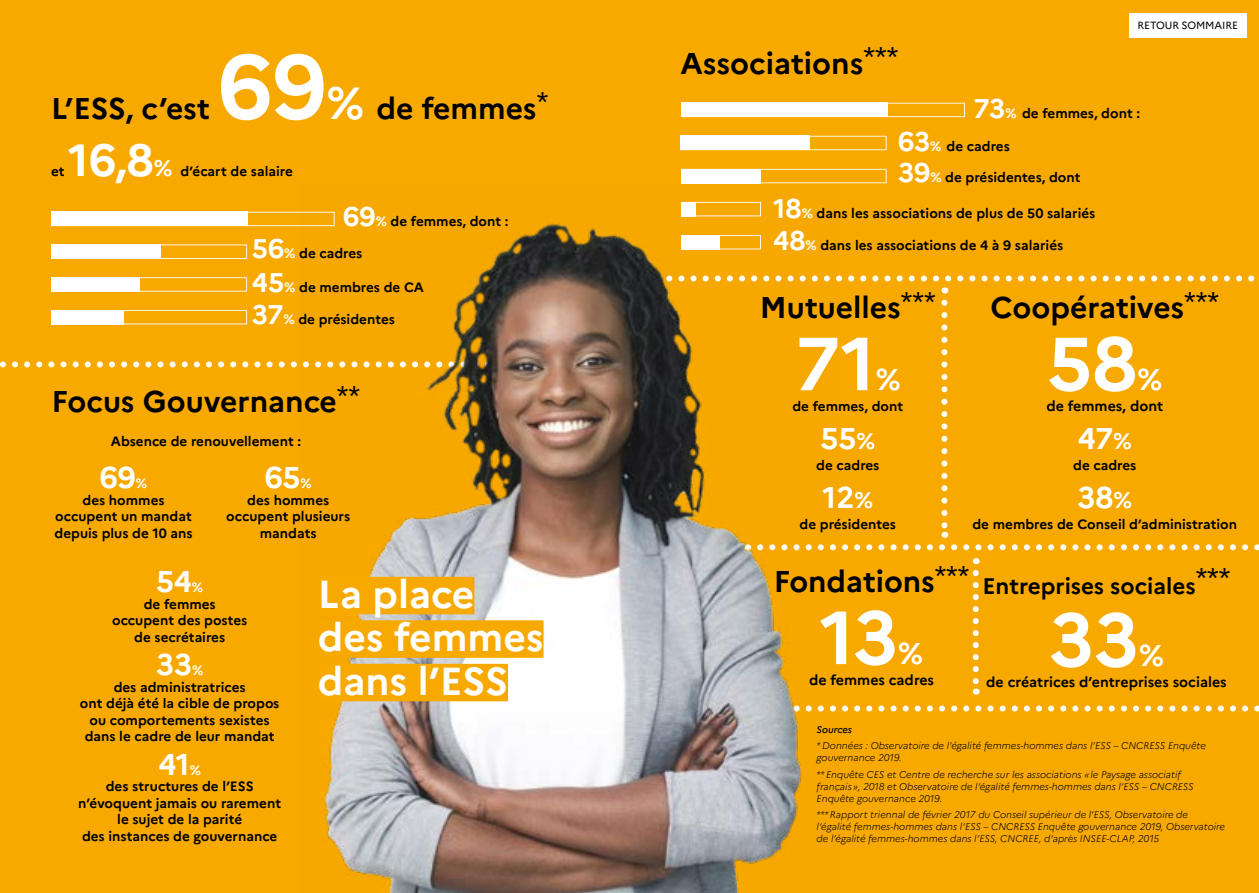
<style>
.page{position:relative;width:1259px;height:893px;background:#f8a900}
.page>*{position:absolute;margin:0;border:0;box-sizing:border-box;transform-origin:0 0}
.t1{font:700 75px "Marianne";color:#fff}
.t2{font:700 39px/43.5px "Marianne";color:#fff}
.t3{font:700 30px "Marianne";color:#000}
.t4{font:700 30px "Marianne";letter-spacing:-.005em;color:#fff}
.t5{font:700 22.5px "Marianne";color:#000}
.t6{font:700 14.25px "Marianne";color:#000}
.t7{font:700 13.5px/16.5px "Marianne";color:#000;text-align:center}
.t8{font:700 13.5px "Marianne";color:#fff}
.t9{font:10.5px "Marianne";letter-spacing:-.01em;color:#000}
.t10{font:italic 300 9.75px/12px "Marianne";color:#000}
.t11{font:italic 500 9.75px "Marianne";letter-spacing:-.005em;color:#000}
.s1{font-size:90px;color:#fff}
.s2{font-size:45px;color:#fff}
.s3{font-size:22.5px;color:#fff}
.s4{font-size:27px;color:#fff}
.s5{color:#fff}
.s6{font-size:22.5px}
</style>
<div class="page">
<svg style="left:972px;top:573px;width:6px;height:122px"></svg>
<svg style="left:842px;top:544px;width:417px;height:6px"></svg>
<svg style="left:842px;top:705px;width:417px;height:6px"></svg>
<svg style="left:0;top:361px;width:297px;height:6px"></svg>
<img style="left:299px;top:183px;width:539px;height:710px">
<svg style="left:645px;top:276px;width:610px;height:17px"></svg>
<svg style="left:941px;top:303px;width:6px;height:235px"></svg>
<div style="left:318px;top:577px;width:156px;height:37px;background:#f8a900"></div>
<div style="left:318px;top:620px;width:225px;height:38px;background:#f8a900"></div>
<div style="left:318px;top:664px;width:190px;height:37px;background:#f8a900"></div>
<svg style="left:124px;top:310px;width:123px;height:14px"></svg>
<div style="left:51px;top:310px;width:73px;height:14px;background:#fff"></div>
<svg style="left:139px;top:277px;width:108px;height:15px"></svg>
<div style="left:51px;top:277px;width:88px;height:15px;background:#fff"></div>
<svg style="left:161px;top:244px;width:86px;height:15px"></svg>
<div style="left:51px;top:244px;width:110px;height:15px;background:#fff"></div>
<svg style="left:247px;top:212px;width:88px;height:14px"></svg>
<div style="left:51px;top:212px;width:196px;height:14px;background:#fff"></div>
<svg style="left:720px;top:235px;width:41px;height:14px"></svg>
<div style="left:681px;top:235px;width:39px;height:14px;background:#fff"></div>
<svg style="left:696px;top:202px;width:65px;height:14px"></svg>
<div style="left:681px;top:202px;width:15px;height:14px;background:#fff"></div>
<svg style="left:761px;top:169px;width:125px;height:14px"></svg>
<div style="left:681px;top:169px;width:80px;height:14px;background:#fff"></div>
<svg style="left:810px;top:136px;width:76px;height:14px"></svg>
<div style="left:680px;top:136px;width:130px;height:14px;background:#fff"></div>
<svg style="left:887px;top:103px;width:78px;height:14px"></svg>
<div style="left:681px;top:103px;width:206px;height:14px;background:#fff"></div>
<div style="left:1129px;top:13px;width:117px;height:25px;background:#fff"></div>
<h3 class="t3" style="left:51px;top:90px;width:499px">L’ESS, c’est <span class="s1">69</span><span class="s2">%</span> de femmes<sup>*</sup></h3>
<p class="t7" style="left:51px;top:163px;width:243px">et <span class="s2">16,8</span><span class="s3">%</span> d’écart de salaire</p>
<p class="t7" style="left:343px;top:213px;width:167px"><span class="s4">69</span><span class="s5">%</span> de femmes, dont :</p>
<p class="t7" style="left:252px;top:245px;width:112px"><span class="s4">56</span><span class="s5">%</span> de cadres</p>
<p class="t7" style="left:252px;top:279px;width:174px"><span class="s4">45</span><span class="s5">%</span> de membres de CA</p>
<p class="t7" style="left:252px;top:311px;width:144px"><span class="s4">37</span><span class="s5">%</span> de présidentes</p>
<h3 class="t3" style="left:52px;top:383px;width:310px">Focus Gouvernance<sup>**</sup></h3>
<p class="t7" style="left:111px;top:433px;width:192px">Absence de renouvellement :</p>
<h3 class="t4" style="left:100px;top:459px;width:38px">69</h3>
<p class="t8" style="left:136px;top:475px;width:13px">%</p>
<p class="t7" style="left:55px;top:491px;width:140px">des hommes occupent un mandat depuis plus de 10 ans</p>
<h3 class="t4" style="left:265px;top:459px;width:37px">65</h3>
<p class="t8" style="left:301px;top:475px;width:13px">%</p>
<p class="t7" style="left:226px;top:491px;width:125px">des hommes occupent plusieurs mandats</p>
<h3 class="t4" style="left:156px;top:563px;width:37px">54</h3>
<p class="t8" style="left:192px;top:579px;width:13px">%</p>
<p class="t7" style="left:112px;top:596px;width:137px">de femmes occupent des postes de secrétaires</p>
<h3 class="t4" style="left:156px;top:646px;width:37px">33</h3>
<p class="t8" style="left:192px;top:662px;width:13px">%</p>
<p class="t7" style="left:80px;top:679px;width:201px">des administratrices<br>ont déjà été la cible de propos ou comportements sexistes dans le cadre de leur mandat</p>
<h3 class="t4" style="left:158px;top:746px;width:33px">41</h3>
<p class="t8" style="left:190px;top:762px;width:13px">%</p>
<p class="t7" style="left:78px;top:778px;width:204px">des structures de l’ESS n’évoquent jamais ou rarement le sujet de la parité<br>des instances de gouvernance</p>
<h2 class="t2" style="left:318px;top:572px;width:227px">La place des femmes dans l’ESS</h2>
<h3 class="t3" style="left:680px;top:45px;width:219px">Associations<sup>***</sup></h3>
<p class="t9" style="left:1137px;top:19px;width:102px">RETOUR SOMMAIRE</p>
<p class="t7" style="left:973px;top:104px;width:168px"><span class="s4">73</span><span class="s5">%</span> de femmes, dont :</p>
<p class="t7" style="left:898px;top:138px;width:113px"><span class="s4">63</span><span class="s5">%</span> de cadres</p>
<p class="t7" style="left:898px;top:169px;width:184px"><span class="s4">39</span><span class="s5">%</span> de présidentes, dont</p>
<p class="t7" style="left:773px;top:205px;width:324px"><span class="s4">18</span><span class="s5">%</span> dans les associations de plus de 50 salariés</p>
<p class="t7" style="left:773px;top:237px;width:291px"><span class="s4">48</span><span class="s5">%</span> dans les associations de 4 à 9 salariés</p>
<h3 class="t3" style="left:760px;top:289px;width:177px">Mutuelles<sup>***</sup></h3>
<h1 class="t1" style="left:795px;top:318px;width:82px">71</h1>
<h3 class="t4" style="left:875px;top:361px;width:26px">%</h3>
<p class="t7" style="left:792px;top:398px;width:112px">de femmes, dont</p>
<h3 class="t4" style="left:820px;top:420px;width:56px">55<span class="s6">%</span></h3>
<p class="t7" style="left:816px;top:457px;width:65px">de cadres</p>
<h3 class="t4" style="left:822px;top:479px;width:52px">12<span class="s6">%</span></h3>
<p class="t7" style="left:799px;top:516px;width:98px">de présidentes</p>
<h3 class="t3" style="left:990px;top:289px;width:230px">Coopératives<sup>***</sup></h3>
<h1 class="t1" style="left:1047px;top:318px;width:91px">58</h1>
<h3 class="t4" style="left:1137px;top:361px;width:26px">%</h3>
<p class="t6" style="left:1046px;top:397px;width:118px">de femmes, dont</p>
<h3 class="t4" style="left:1077px;top:420px;width:56px">47<span class="s6">%</span></h3>
<p class="t7" style="left:1073px;top:457px;width:65px">de cadres</p>
<h3 class="t4" style="left:1077px;top:479px;width:56px">38<span class="s6">%</span></h3>
<p class="t7" style="left:972px;top:516px;width:266px">de membres de Conseil d’administration</p>
<h3 class="t3" style="left:774px;top:563px;width:197px">Fondations<sup>***</sup></h3>
<h1 class="t1" style="left:820px;top:592px;width:80px">13</h1>
<h3 class="t4" style="left:898px;top:635px;width:26px">%</h3>
<p class="t6" style="left:809px;top:671px;width:127px">de femmes cadres</p>
<h3 class="t5" style="left:982px;top:572px;width:250px">Entreprises sociales<sup>***</sup></h3>
<h1 class="t1" style="left:1049px;top:594px;width:91px">33</h1>
<h3 class="t4" style="left:1139px;top:637px;width:26px">%</h3>
<p class="t6" style="left:986px;top:673px;width:242px">de créatrices d’entreprises sociales</p>
<p class="t11" style="left:816px;top:724px;width:37px">Sources</p>
<p class="t10" style="left:816px;top:740px;width:391px">* Données : Observatoire de l’égalité femmes-hommes dans l’ESS – CNCRESS Enquête gouvernance 2019.</p>
<p class="t10" style="left:816px;top:768px;width:379px">** Enquête CES et Centre de recherche sur les associations « le Paysage associatif français », 2018 et Observatoire de l’égalité femmes-hommes dans l’ESS – CNCRESS<br>Enquête gouvernance 2019.</p>
<p class="t10" style="left:816px;top:808px;width:410px">*** Rapport triennal de février 2017 du Conseil supérieur de l’ESS, Observatoire de<br>l’égalité femmes-hommes dans l’ESS – CNCRESS Enquête gouvernance 2019, Observatoire de l’égalité femmes-hommes dans l’ESS, CNCREE, d’après INSEE-CLAP, 2015</p>
</div>
